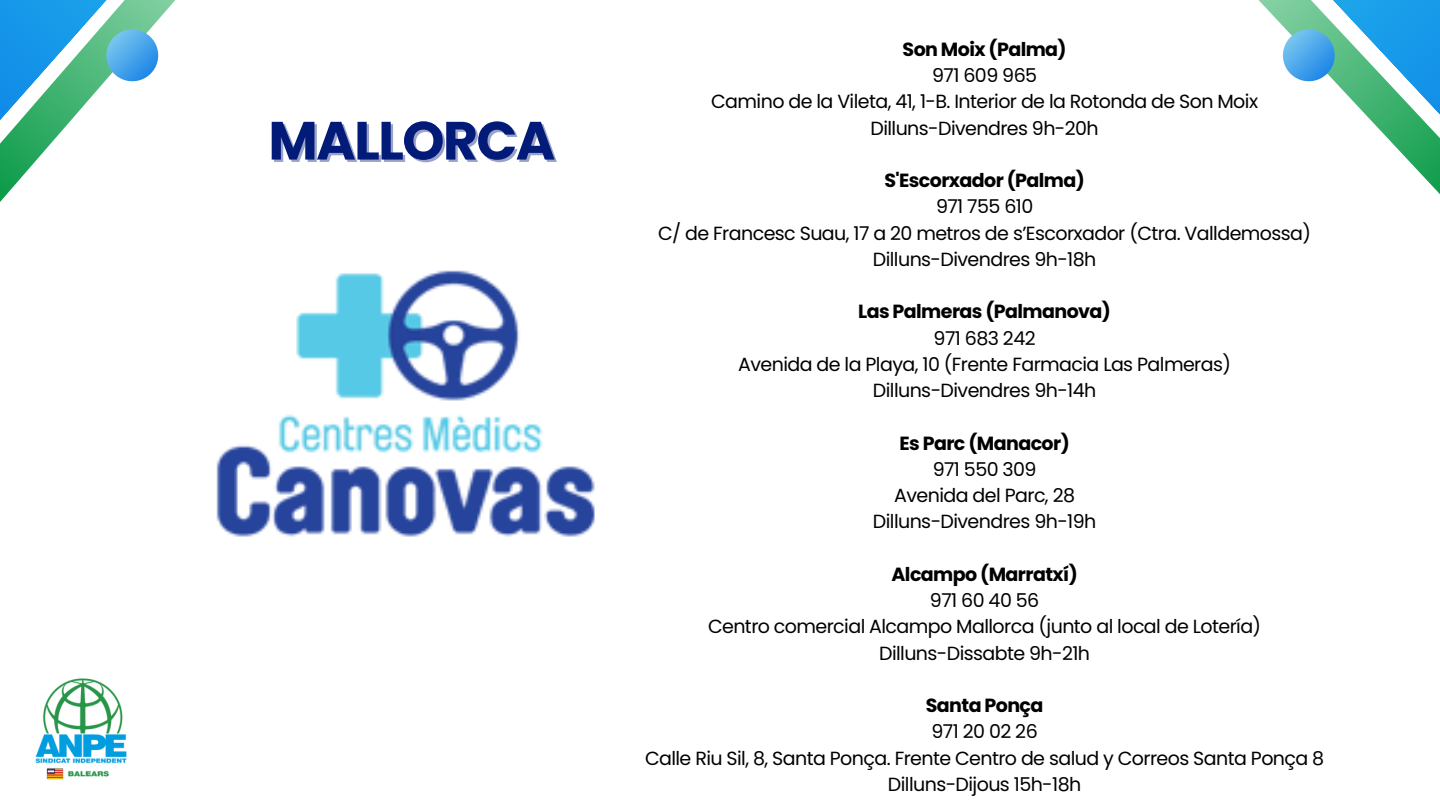
<style>
.page{position:relative;width:1440px;height:810px;background:#fff}
.page>*{position:absolute;margin:0;border:0;box-sizing:border-box;transform-origin:0 0}
.t1{font:700 53.8px "Poppins";letter-spacing:-.03em;color:#021b79}
.t2{font:19px "Poppins";letter-spacing:-.03em;color:#000}
.t3{font:700 19px "Poppins";letter-spacing:-.03em;color:#000}
</style>
<div class="page">
<svg style="left:1258px;top:0;width:182px;height:194px"></svg>
<svg style="left:0;top:0;width:175px;height:202px"></svg>
<img style="left:216px;top:270px;width:379px;height:267px">
<img style="left:13px;top:661px;width:136px;height:136px;border-radius:50%">
<p class="t1" style="left:268px;top:103px;width:289px">MALLORCA</p>
<p class="t3" style="left:903px;top:36px;width:166px">Son Moix (Palma)</p>
<p class="t2" style="left:932px;top:62px;width:106px">971 609 965</p>
<p class="t2" style="left:711px;top:88px;width:548px">Camino de la Vileta, 41, 1-B. Interior de la Rotonda de Son Moix</p>
<p class="t2" style="left:871px;top:115px;width:230px">Dilluns-Divendres 9h-20h</p>
<p class="t3" style="left:884px;top:167px;width:202px">S'Escorxador (Palma)</p>
<p class="t2" style="left:936px;top:193px;width:99px">971 755 610</p>
<p class="t2" style="left:658px;top:220px;width:654px">C/ de Francesc Suau, 17 a 20 metros de s’Escorxador (Ctra. Valldemossa)</p>
<p class="t2" style="left:873px;top:246px;width:225px">Dilluns-Divendres 9h-18h</p>
<p class="t3" style="left:858px;top:298px;width:254px">Las Palmeras (Palmanova)</p>
<p class="t2" style="left:934px;top:325px;width:104px">971 683 242</p>
<p class="t2" style="left:738px;top:351px;width:494px">Avenida de la Playa, 10 (Frente Farmacia Las Palmeras)</p>
<p class="t2" style="left:873px;top:377px;width:225px">Dilluns-Divendres 9h-14h</p>
<p class="t3" style="left:900px;top:430px;width:172px">Es Parc (Manacor)</p>
<p class="t2" style="left:933px;top:456px;width:105px">971 550 309</p>
<p class="t2" style="left:894px;top:482px;width:182px">Avenida del Parc, 28</p>
<p class="t2" style="left:873px;top:508px;width:225px">Dilluns-Divendres 9h-19h</p>
<p class="t3" style="left:892px;top:561px;width:188px">Alcampo (Marratxí)</p>
<p class="t2" style="left:930px;top:587px;width:111px">971 60 40 56</p>
<p class="t2" style="left:708px;top:613px;width:555px">Centro comercial Alcampo Mallorca (junto al local de Lotería)</p>
<p class="t2" style="left:879px;top:640px;width:213px">Dilluns-Dissabte 9h-21h</p>
<p class="t3" style="left:926px;top:692px;width:119px">Santa Ponça</p>
<p class="t2" style="left:932px;top:718px;width:108px">971 20 02 26</p>
<p class="t2" style="left:645px;top:745px;width:681px">Calle Riu Sil, 8, Santa Ponça. Frente Centro de salud y Correos Santa Ponça 8</p>
<p class="t2" style="left:888px;top:771px;width:195px">Dilluns-Dijous 15h-18h</p>
</div>
